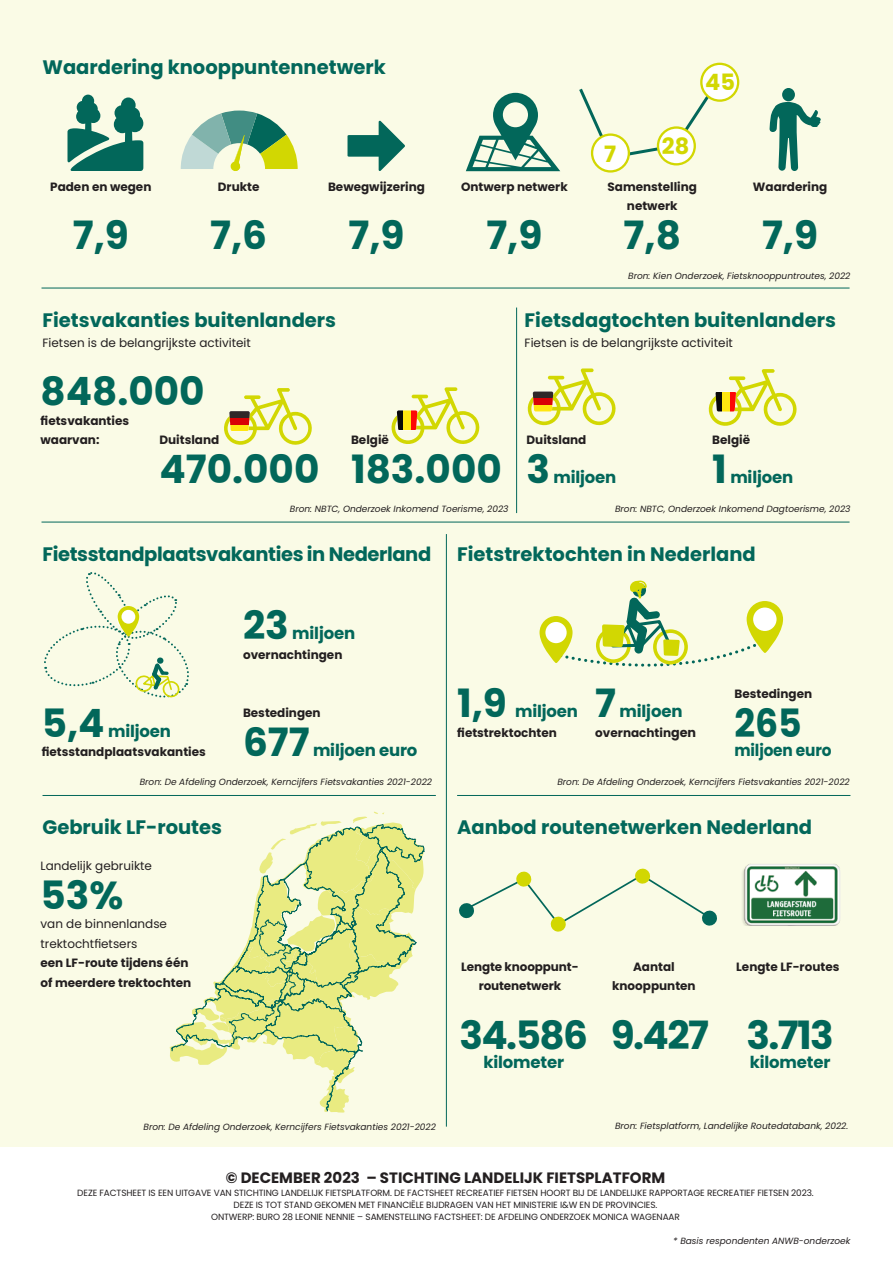
<style>
.page{position:relative;width:893px;height:1263px;background:#fff}
.page>*{position:absolute;margin:0;border:0;box-sizing:border-box;transform-origin:0 0}
.t1{font:700 39px "Poppins";color:#02675a}
.t2{font:700 39px "Poppins";color:#02675a;scale:.93 1}
.t3{font:700 22.5px "Poppins";color:#d2d702}
.t4{font:700 19.5px "Poppins";color:#02675a}
.t5{font:700 19.5px "Poppins";letter-spacing:-.02em;color:#02675a}
.t6{font:700 16.5px "Poppins";letter-spacing:-.01em;color:#02675a}
.t7{font:700 16.5px "Poppins";letter-spacing:-.01em;color:#02675a;scale:.93 1}
.t8{font:700 15px "Poppins";color:#231f20}
.t9{font:700 12px/19.5px "Poppins";color:#231f20;text-align:center}
.t10{font:12px/19.5px "Poppins";color:#231f20}
.t11{font:italic 9px "Poppins";color:#231f20}
.t12{font:9px "Poppins";letter-spacing:-.01em;color:#231f20}
.s1{font-size:12.75px}
</style>
<div class="page">
<div style="left:0;top:0;width:893px;height:1146px;background:#fafbe6"></div>
<hr style="left:42px;top:288px;width:807px;height:1px;background:#02675a">
<hr style="left:42px;top:522px;width:807px;height:1px;background:#02675a">
<svg style="left:170px;top:812px;width:255px;height:300px"></svg>
<hr style="left:43px;top:795px;width:393px;height:1px;background:#02675a">
<hr style="left:457px;top:795px;width:393px;height:1px;background:#02675a">
<svg style="left:347px;top:121px;width:58px;height:50px"></svg>
<svg style="left:466px;top:93px;width:94px;height:78px"></svg>
<svg style="left:579px;top:74px;width:136px;height:87px"></svg>
<div style="left:592px;top:135px;width:37px;height:36px;background:#fff;border-radius:50%"></div>
<div style="left:591px;top:133px;width:39px;height:40px;border:2px solid #d2d702;border-radius:50%"></div>
<div style="left:658px;top:128px;width:37px;height:36px;background:#fff;border-radius:50%"></div>
<div style="left:657px;top:126px;width:39px;height:39px;border:2px solid #d2d702;border-radius:50%"></div>
<div style="left:701px;top:64px;width:37px;height:37px;background:#fff;border-radius:50%"></div>
<div style="left:700px;top:63px;width:39px;height:39px;border:2px solid #d2d702;border-radius:50%"></div>
<svg style="left:181px;top:111px;width:117px;height:60px"></svg>
<svg style="left:68px;top:95px;width:75px;height:76px"></svg>
<img style="left:742px;top:864px;width:98px;height:62px">
<svg style="left:459px;top:868px;width:258px;height:64px"></svg>
<div style="left:782px;top:88px;width:13px;height:13px;background:#02675a;border-radius:50%"></div>
<svg style="left:769px;top:102px;width:52px;height:69px"></svg>
<hr style="left:516px;top:308px;width:1px;height:205px;background:#02675a">
<svg style="left:224px;top:388px;width:88px;height:57px"></svg>
<div style="left:229px;top:424px;width:21px;height:7px;background:#ffe610"></div>
<div style="left:229px;top:418px;width:21px;height:6px;background:#d90205"></div>
<div style="left:229px;top:411px;width:21px;height:7px;background:#2f2828"></div>
<svg style="left:391px;top:387px;width:89px;height:57px"></svg>
<div style="left:411px;top:410px;width:6px;height:20px;background:#fd0806"></div>
<div style="left:403px;top:410px;width:8px;height:20px;background:#ffe610"></div>
<div style="left:397px;top:410px;width:6px;height:20px;background:#090808"></div>
<svg style="left:527px;top:368px;width:89px;height:58px"></svg>
<div style="left:533px;top:405px;width:20px;height:6px;background:#ffe610"></div>
<div style="left:533px;top:398px;width:20px;height:7px;background:#d90205"></div>
<div style="left:533px;top:392px;width:20px;height:6px;background:#2f2828"></div>
<svg style="left:708px;top:369px;width:89px;height:57px"></svg>
<div style="left:730px;top:392px;width:6px;height:19px;background:#fd0806"></div>
<div style="left:722px;top:392px;width:8px;height:19px;background:#ffe610"></div>
<div style="left:716px;top:392px;width:6px;height:19px;background:#090808"></div>
<hr style="left:446px;top:534px;width:1px;height:593px;background:#02675a">
<svg style="left:44px;top:572px;width:145px;height:126px"></svg>
<svg style="left:539px;top:580px;width:244px;height:87px"></svg>
<p class="t4" style="left:43px;top:55px;width:345px">Waardering knooppuntennetwerk</p>
<p class="t9" style="left:50px;top:177px;width:103px">Paden en wegen</p>
<p class="t1" style="left:73px;top:213px;width:58px">7,9</p>
<p class="t9" style="left:218px;top:177px;width:43px">Drukte</p>
<p class="t1" style="left:210px;top:213px;width:58px">7,6</p>
<p class="t9" style="left:328px;top:177px;width:98px">Bewegwijzering</p>
<p class="t1" style="left:348px;top:213px;width:58px">7,9</p>
<p class="t4" style="left:43px;top:309px;width:295px">Fietsvakanties buitenlanders</p>
<p class="t10" style="left:43px;top:333px;width:210px">Fietsen is de belangrijkste activiteit</p>
<p class="t9" style="left:461px;top:177px;width:108px">Ontwerp netwerk</p>
<p class="t1" style="left:486px;top:213px;width:58px">7,9</p>
<p class="t3" style="left:604px;top:141px;width:14px">7</p>
<p class="t3" style="left:705px;top:69px;width:31px">45</p>
<p class="t3" style="left:662px;top:133px;width:29px">28</p>
<p class="t9" style="left:607px;top:177px;width:91px">Samenstelling netwerk</p>
<p class="t1" style="left:624px;top:213px;width:59px">7,8</p>
<p class="t9" style="left:753px;top:177px;width:76px">Waardering</p>
<p class="t1" style="left:762px;top:213px;width:58px">7,9</p>
<p class="t11" style="left:628px;top:271px;width:224px">Bron: Kien Onderzoek, Fietsknooppuntroutes, 2022</p>
<p class="t4" style="left:525px;top:309px;width:313px">Fietsdagtochten buitenlanders</p>
<p class="t10" style="left:525px;top:333px;width:210px">Fietsen is de belangrijkste activiteit</p>
<p class="t1" style="left:40px;top:369px;width:166px">848.000</p>
<p class="t9" style="left:40px;top:411px;width:90px">fietsvakanties</p>
<p class="t9" style="left:40px;top:430px;width:60px">waarvan:</p>
<p class="t9" style="left:159px;top:430px;width:61px">Duitsland</p>
<p class="t1" style="left:159px;top:447px;width:161px">470.000</p>
<p class="t9" style="left:351px;top:430px;width:39px">België</p>
<p class="t1" style="left:351px;top:447px;width:152px">183.000</p>
<p class="t9" style="left:526px;top:430px;width:61px">Duitsland</p>
<p class="t1" style="left:526px;top:447px;width:25px">3</p>
<p class="t6" style="left:553px;top:468px;width:64px">miljoen</p>
<p class="t9" style="left:712px;top:430px;width:39px">België</p>
<p class="t1" style="left:712px;top:447px;width:16px">1</p>
<p class="t6" style="left:730px;top:468px;width:64px">miljoen</p>
<p class="t11" style="left:290px;top:504px;width:220px">Bron: NBTC, Onderzoek Inkomend Toerisme, 2023</p>
<p class="t11" style="left:615px;top:504px;width:237px">Bron: NBTC, Onderzoek Inkomend Dagtoerisme, 2023</p>
<h2 class="t5" style="left:43px;top:543px;width:390px">Fietsstandplaatsvakanties in Nederland</h2>
<h2 class="t4" style="left:457px;top:543px;width:300px">Fietstrektochten in Nederland</h2>
<p class="t1" style="left:42px;top:700px;width:64px">5,4</p>
<p class="t6" style="left:108px;top:721px;width:64px">miljoen</p>
<p class="t9" style="left:42px;top:742px;width:166px">fietsstandplaatsvakanties</p>
<p class="t1" style="left:243px;top:603px;width:47px">23</p>
<p class="t6" style="left:292px;top:624px;width:64px">miljoen</p>
<p class="t9" style="left:243px;top:645px;width:101px">overnachtingen</p>
<p class="t9" style="left:243px;top:703px;width:79px">Bestedingen</p>
<p class="t1" style="left:243px;top:720px;width:68px">677</p>
<p class="t6" style="left:313px;top:741px;width:106px">miljoen euro</p>
<p class="t1" style="left:457px;top:681px;width:51px">1,9</p>
<p class="t6" style="left:515px;top:702px;width:64px">miljoen</p>
<p class="t9" style="left:457px;top:723px;width:101px">fietstrektochten</p>
<p class="t1" style="left:595px;top:681px;width:22px">7</p>
<p class="t6" style="left:620px;top:702px;width:64px">miljoen</p>
<p class="t9" style="left:595px;top:723px;width:102px">overnachtin<span class="s1">gen</span></p>
<p class="t9" style="left:734px;top:684px;width:79px">Bestedingen</p>
<p class="t2" style="left:734px;top:700px;width:74px">265</p>
<p class="t7" style="left:734px;top:741px;width:106px">miljoen euro</p>
<p class="t11" style="left:140px;top:777px;width:294px">Bron: De Afdeling Onderzoek, Kerncijfers Fietsvakanties 2021-2022</p>
<p class="t11" style="left:557px;top:777px;width:294px">Bron: De Afdeling Onderzoek, Kerncijfers Fietsvakanties 2021-2022</p>
<p class="t4" style="left:43px;top:816px;width:181px">Gebruik LF-routes</p>
<p class="t4" style="left:457px;top:816px;width:356px">Aanbod routenetwerken Nederland</p>
<p class="t10" style="left:40px;top:856px;width:113px">Landelijk gebruikte</p>
<p class="t1" style="left:40px;top:873px;width:84px">53%</p>
<p class="t10" style="left:40px;top:914px;width:128px">van de binnenlandse trektochtfietsers</p>
<p class="t9" style="left:40px;top:953px;width:152px;text-align:left">een LF-route tijdens één of meerdere trektochten</p>
<p class="t11" style="left:144px;top:1122px;width:294px">Bron: De Afdeling Onderzoek, Kerncijfers Fietsvakanties 2021-2022</p>
<p class="t9" style="left:461px;top:957px;width:117px">Lengte knooppunt&shy;routenetwerk</p>
<p class="t9" style="left:612px;top:957px;width:85px">Aantal knooppunten</p>
<p class="t9" style="left:736px;top:957px;width:105px">Lengte LF-routes</p>
<p class="t1" style="left:459px;top:1012px;width:130px">34.586</p>
<p class="t6" style="left:483px;top:1053px;width:82px">kilometer</p>
<p class="t1" style="left:611px;top:1012px;width:100px">9.427</p>
<p class="t1" style="left:746px;top:1012px;width:89px">3.713</p>
<p class="t6" style="left:750px;top:1053px;width:82px">kilometer</p>
<p class="t11" style="left:615px;top:1121px;width:235px">Bron: Fietsplatform, Landelijke Routedatabank, 2022.</p>
<p class="t8" style="left:226px;top:1169px;width:441px">© DECEMBER 2023 – STICHTING LANDELIJK FIETSPLATFORM</p>
<p class="t12" style="left:77px;top:1187px;width:738px">DEZE FACTSHEET IS EEN UITGAVE VAN STICHTING LANDELIJK FIETSPLATFORM. DE FACTSHEET RECREATIEF FIETSEN HOORT BIJ DE LANDELIJKE RAPPORTAGE RECREATIEF FIETSEN 2023.</p>
<p class="t12" style="left:234px;top:1199px;width:425px">DEZE IS TOT STAND GEKOMEN MET FINANCIËLE BIJDRAGEN VAN HET MINISTERIE I&amp;W EN DE PROVINCIES.</p>
<p class="t12" style="left:211px;top:1211px;width:470px">ONTWERP: BURO 28 LEONIE NENNIE – SAMENSTELLING FACTSHEET: DE AFDELING ONDERZOEK MONICA WAGENAAR</p>
<p class="t11" style="left:673px;top:1235px;width:179px">* Basis respondenten ANWB-onderzoek</p>
</div>
